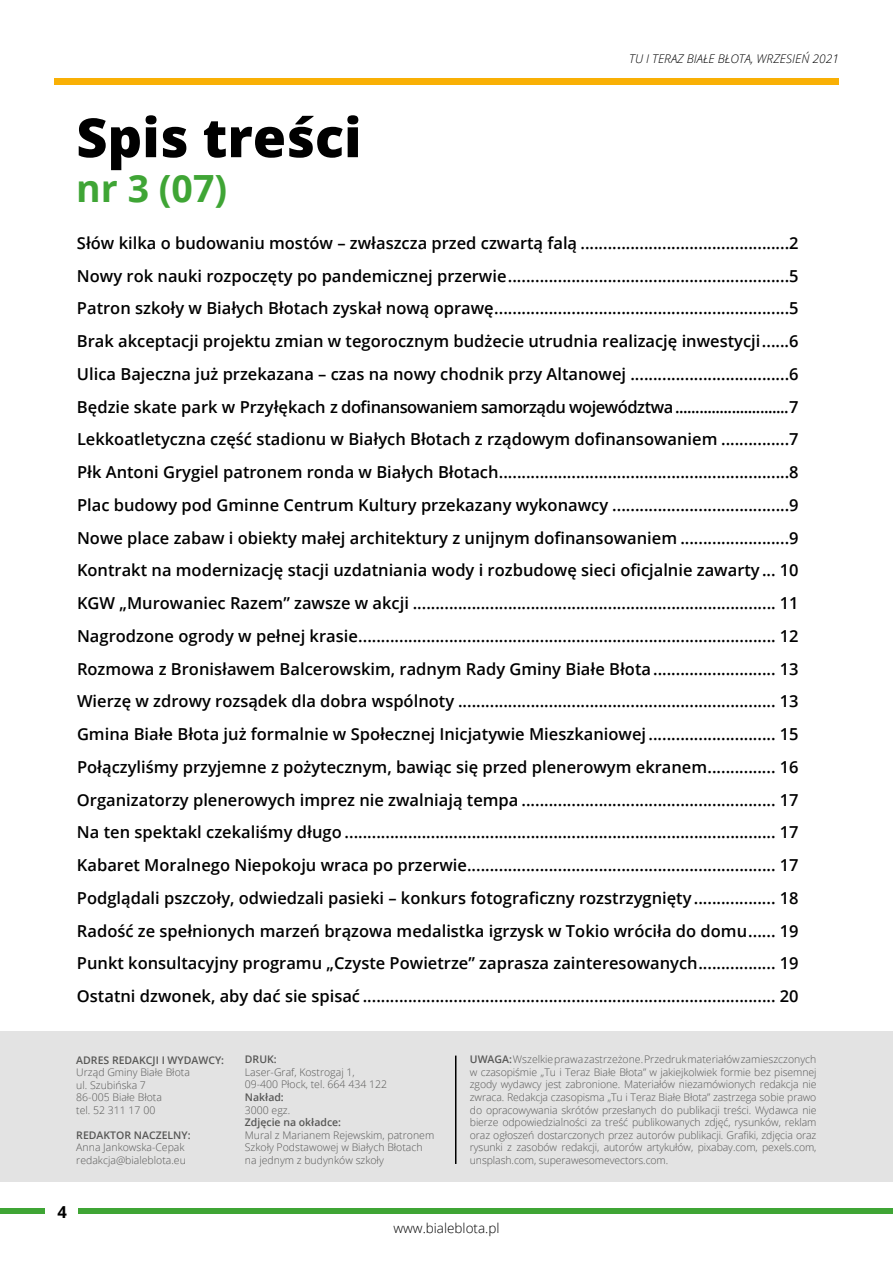
<style>
.page{position:relative;width:893px;height:1263px;background:#fff}
.page>*{position:absolute;margin:0;border:0;box-sizing:border-box;transform-origin:0 0}
.t1{font:800 54px "Open Sans";color:#000}
.t2{font:700 37.5px "Open Sans";color:#3fa535}
.t3{font:600 16.5px/32.7px "Open Sans";color:#000;text-align:justify}
.t4{font:700 16.5px "Open Sans";color:#000}
.t5{font:300 13.5px "Open Sans";color:#000}
.t6{font:italic 300 12px "Open Sans";color:#000}
.t7{font:300 10.5px/12.6px "Open Sans";color:#575756}
.t8{font:600 10.5px "Open Sans";color:#575756}
.s1{font-weight:600}
</style>
<div class="page">
<div style="left:54px;top:78px;width:785px;height:7px;background:#f9b005"></div>
<div style="left:79px;top:1208px;width:814px;height:6px;background:#3fa535"></div>
<div style="left:0;top:1208px;width:45px;height:6px;background:#3fa535"></div>
<div style="left:0;top:1031px;width:893px;height:151px;background:#e3e3e3"></div>
<hr style="left:455px;top:1055px;width:1px;height:109px;background:#000">
<p class="t6" style="left:629px;top:51px;width:211px">TU I TERAZ BIAŁE BŁOTA, WRZESIEŃ 2021</p>
<h1 class="t1" style="left:76px;top:96px;width:287px">Spis treści</h1>
<h2 class="t2" style="left:76px;top:162px;width:152px">nr 3 (07)</h2>
<p class="t3" style="left:77px;top:226px;width:723px">Słów kilka o budowaniu mostów – zwłaszcza przed czwartą falą ..............................................2<br>Nowy rok nauki rozpoczęty po pandemicznej przerwie..............................................................5<br>Patron szkoły w Białych Błotach zyskał nową oprawę.................................................................5<br>Brak akceptacji projektu zmian w tegorocznym budżecie utrudnia realizację inwestycji......6<br>Ulica Bajeczna już przekazana – czas na nowy chodnik przy Altanowej ...................................6<br>Będzie skate park w Przyłękach z dofinansowaniem samorządu województwa............................7<br>Lekkoatletyczna część stadionu w Białych Błotach z rządowym dofinansowaniem ...............7<br>Płk Antoni Grygiel patronem ronda w Białych Błotach................................................................8<br>Plac budowy pod Gminne Centrum Kultury przekazany wykonawcy .......................................9<br>Nowe place zabaw i obiekty małej architektury z unijnym dofinansowaniem ........................9<br>Kontrakt na modernizację stacji uzdatniania wody i rozbudowę sieci oficjalnie zawarty ... 10<br>KGW „Murowaniec Razem” zawsze w akcji ................................................................................ 11<br>Nagrodzone ogrody w pełnej krasie............................................................................................ 12<br>Rozmowa z Bronisławem Balcerowskim, radnym Rady Gminy Białe Błota........................... 13<br>Wierzę w zdrowy rozsądek dla dobra wspólnoty ...................................................................... 13<br>Gmina Białe Błota już formalnie w Społecznej Inicjatywie Mieszkaniowej ............................ 15<br>Połączyliśmy przyjemne z pożytecznym, bawiąc się przed plenerowym ekranem............... 16<br>Organizatorzy plenerowych imprez nie zwalniają tempa ........................................................ 17<br>Na ten spektakl czekaliśmy długo ............................................................................................... 17<br>Kabaret Moralnego Niepokoju wraca po przerwie.................................................................... 17<br>Podglądali pszczoły, odwiedzali pasieki – konkurs fotograficzny rozstrzygnięty .................. 18<br>Radość ze spełnionych marzeń brązowa medalistka igrzysk w Tokio wróciła do domu...... 19<br>Punkt konsultacyjny programu „Czyste Powietrze” zaprasza zainteresowanych................. 19<br>Ostatni dzwonek, aby dać sie spisać ........................................................................................... 20</p>
<p class="t8" style="left:76px;top:1052px;width:149px">ADRES REDAKCJI I WYDAWCY:</p>
<p class="t7" style="left:76px;top:1066px;width:115px">Urząd Gminy Białe Błota ul. Szubińska 7<br>86-005 Białe Błota<br>tel. 52 311 17 00</p>
<p class="t8" style="left:76px;top:1127px;width:116px">REDAKTOR NACZELNY:</p>
<p class="t7" style="left:76px;top:1141px;width:111px">Anna Jankowska-Cepak redakcja@bialeblota.eu</p>
<p class="t4" style="left:57px;top:1200px;width:11px">4</p>
<p class="t8" style="left:245px;top:1052px;width:33px">DRUK:</p>
<p class="t7" style="left:245px;top:1065px;width:144px">Laser-Graf, Kostrogaj 1,<br>09-400 Płock, tel. 664 434 122</p>
<p class="t8" style="left:245px;top:1090px;width:40px">Nakład:</p>
<p class="t7" style="left:245px;top:1103px;width:47px">3000 egz.</p>
<p class="t8" style="left:245px;top:1115px;width:98px">Zdjęcie na okładce:</p>
<p class="t7" style="left:245px;top:1128px;width:191px">Mural z Marianem Rejewskim, patronem<br>Szkoły Podstawowej w Białych Błotach na jednym z budynków szkoły</p>
<p class="t7" style="left:470px;top:1053px;width:348px;text-align:justify"><span class="s1">UWAGA:</span> Wszelkie prawa zastrzeżone. Przedruk materiałów zamieszczonych w czasopiśmie „Tu i Teraz Białe Błota” w jakiejkolwiek formie bez pisemnej zgody wydawcy jest zabronione. Materiałów niezamówionych redakcja nie zwraca. Redakcja czasopisma „Tu i Teraz Białe Błota” zastrzega sobie prawo do opracowywania skrótów przesłanych do publikacji treści. Wydawca nie bierze odpowiedzialności za treść publikowanych zdjęć, rysunków, reklam oraz ogłoszeń dostarczonych przez autorów publikacji. Grafiki, zdjęcia oraz rysunki z zasobów redakcji, autorów artykułów, pixabay.com, pexels.com, unsplash.com, superawesomevectors.com.</p>
<p class="t5" style="left:393px;top:1219px;width:108px">www.bialeblota.pl</p>
</div>
